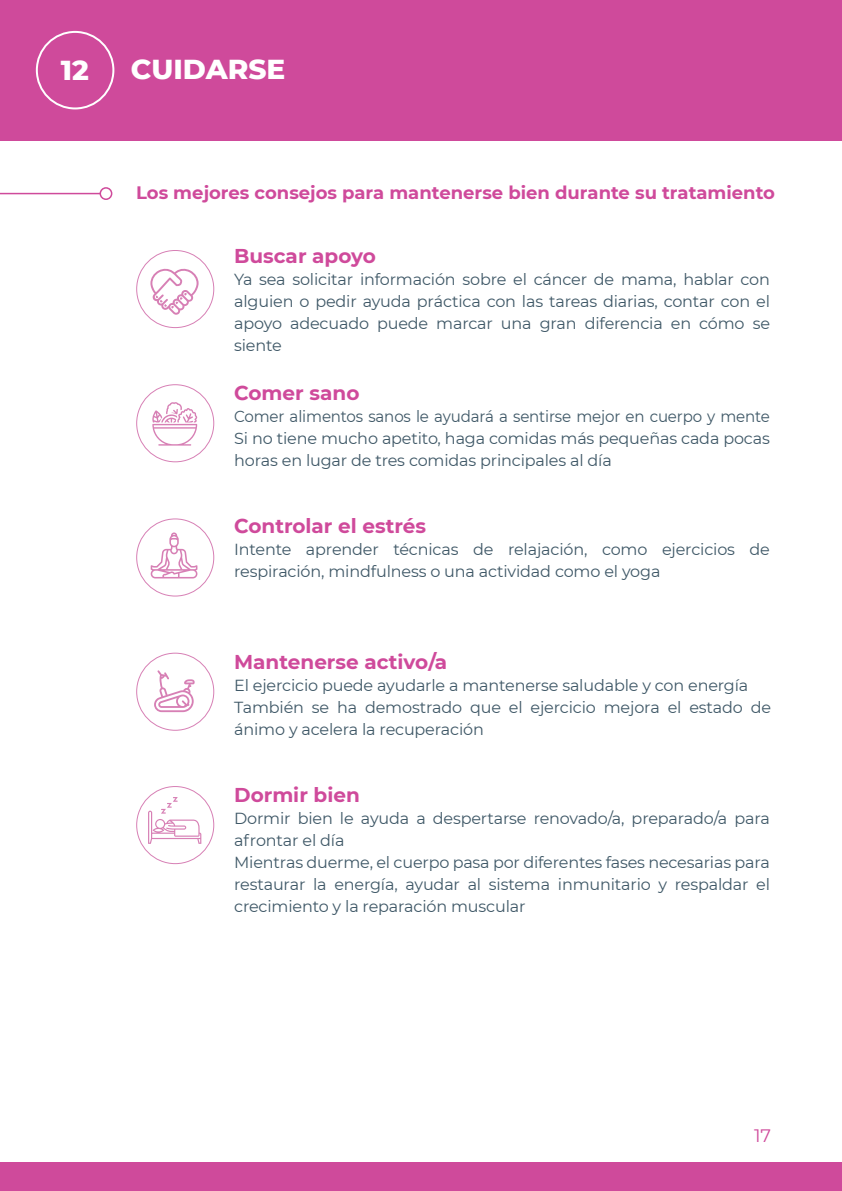
<style>
.page{position:relative;width:842px;height:1191px;background:#fff}
.page>*{position:absolute;margin:0;border:0;box-sizing:border-box;transform-origin:0 0}
.t1{font:800 28px "Montserrat";color:#fff}
.t2{font:700 20px "Montserrat";color:#cf4a9b}
.t3{font:700 18px "Montserrat";color:#cf4a9b}
.t4{font:18px "Montserrat";color:#cf4a9b}
.t5{font:16px/22px "Montserrat";letter-spacing:-.01em;color:#3f5867}
.t6{font:16px/22px "Montserrat";letter-spacing:-.01em;color:#3f5867;text-align:justify;scale:.94 1}
</style>
<div class="page">
<div style="left:0;top:1162px;width:842px;height:29px;background:#cf4a9b"></div>
<div style="left:0;top:0;width:842px;height:140px;background:#cf4a9b"></div>
<div style="left:136px;top:250px;width:78px;height:78px;border:1px solid #d780b5;border-radius:50%"></div>
<svg style="left:150px;top:268px;width:49px;height:47px"></svg>
<div style="left:136px;top:384px;width:78px;height:78px;border:1px solid #d780b5;border-radius:50%"></div>
<svg style="left:152px;top:402px;width:45px;height:43px"></svg>
<div style="left:136px;top:518px;width:78px;height:78px;border:1px solid #d780b5;border-radius:50%"></div>
<svg style="left:151px;top:532px;width:46px;height:46px"></svg>
<div style="left:136px;top:652px;width:78px;height:78px;border:1px solid #d780b5;border-radius:50%"></div>
<svg style="left:154px;top:670px;width:41px;height:42px"></svg>
<div style="left:136px;top:786px;width:78px;height:78px;border:1px solid #d780b5;border-radius:50%"></div>
<svg style="left:148px;top:797px;width:53px;height:47px"></svg>
<hr style="left:0;top:193px;width:106px;height:1px;background:#cf4a9b">
<div style="left:100px;top:188px;width:12px;height:11px;background:#fff;border-radius:50%"></div>
<div style="left:100px;top:187px;width:12px;height:13px;border:2px solid #cf4a9b;border-radius:50%"></div>
<div style="left:36px;top:31px;width:78px;height:78px;border:2px solid #fff;border-radius:50%"></div>
<h1 class="t1" style="left:61px;top:50px;width:30px">12</h1>
<h1 class="t1" style="left:131px;top:49px;width:156px">CUIDARSE</h1>
<p class="t3" style="left:136px;top:179px;width:640px">Los mejores consejos para mantenerse bien durante su tratamiento</p>
<p class="t2" style="left:234px;top:242px;width:143px">Buscar apoyo</p>
<p class="t5" style="left:234px;top:268px;width:537px;text-align:justify">Ya sea solicitar información sobre el cáncer de mama, hablar con alguien o pedir ayuda práctica con las tareas diarias, contar con el apoyo adecuado puede marcar una gran diferencia en cómo se siente</p>
<p class="t2" style="left:234px;top:379px;width:127px">Comer sano</p>
<p class="t6" style="left:234px;top:405px;width:572px">Comer alimentos sanos le ayudará a sentirse mejor en cuerpo y mente Si no tiene mucho apetito, haga comidas más pequeñas cada pocas horas en lugar de tres comidas principales al día</p>
<p class="t2" style="left:234px;top:511px;width:193px">Controlar el estrés</p>
<p class="t5" style="left:234px;top:538px;width:537px">Intente aprender técnicas de relajación, como ejercicios de respiración, mindfulness o una actividad como el yoga</p>
<p class="t2" style="left:234px;top:647px;width:215px">Mantenerse activo/a</p>
<p class="t5" style="left:234px;top:673px;width:538px">El ejercicio puede ayudarle a mantenerse saludable y con energía<br>También se ha demostrado que el ejercicio mejora el estado de ánimo y acelera la recuperación</p>
<p class="t2" style="left:234px;top:780px;width:127px">Dormir bien</p>
<p class="t5" style="left:234px;top:807px;width:537px">Dormir bien le ayuda a despertarse renovado/a, preparado/a para afrontar el día<br>Mientras duerme, el cuerpo pasa por diferentes fases necesarias para restaurar la energía, ayudar al sistema inmunitario y respaldar el crecimiento y la reparación muscular</p>
<p class="t4" style="left:754px;top:1122px;width:19px">17</p>
</div>
